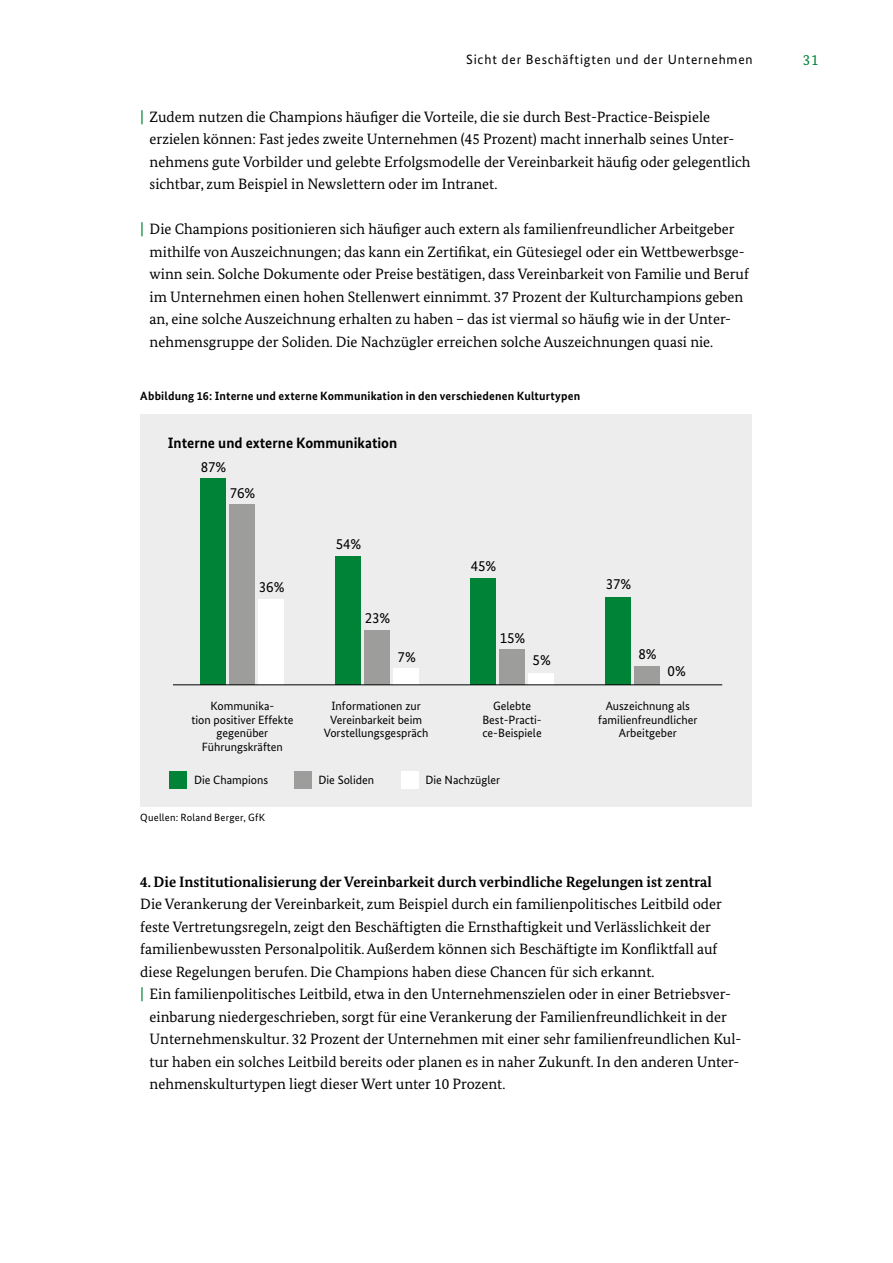
<style>
.page{position:relative;width:893px;height:1263px;background:#fff}
.page>*{position:absolute;margin:0;border:0;box-sizing:border-box;transform-origin:0 0}
.Fließtext{font:15px/22.5px "Bundes Serif";color:#000}
.Fließtext-2{font:700 15px "Bundes Serif";color:#000}
.t1{font:15px "Bundes Sans";color:#000}
.t2{font:700 15px "Bundes Sans";color:#000}
.t3{font:15px "Bundes Serif";color:#008237}
.t4{font:13.5px "Bundes Sans";letter-spacing:.06em;color:#000}
.t5{font:12px/13.5px "Bundes Sans";color:#000;text-align:center}
.t6{font:700 12px "Bundes Sans";letter-spacing:.015em;color:#000}
.t7{font:10.5px "Bundes Sans";letter-spacing:.02em;color:#000}
.s1{font-family:"Arial";color:#008237}
</style>
<div class="page">
<div style="left:140px;top:414px;width:612px;height:392px;background:#ededed"></div>
<div style="left:169px;top:771px;width:17px;height:17px;background:#008237"></div>
<div style="left:294px;top:771px;width:17px;height:17px;background:#9d9d9c"></div>
<div style="left:401px;top:771px;width:17px;height:17px;background:#fff"></div>
<div style="left:200px;top:478px;width:25px;height:207px;background:#008237"></div>
<div style="left:229px;top:505px;width:26px;height:180px;background:#9d9d9c"></div>
<div style="left:258px;top:600px;width:26px;height:85px;background:#fff"></div>
<div style="left:605px;top:597px;width:25px;height:88px;background:#008237"></div>
<div style="left:634px;top:666px;width:26px;height:19px;background:#9d9d9c"></div>
<div style="left:470px;top:578px;width:25px;height:107px;background:#008237"></div>
<div style="left:499px;top:649px;width:26px;height:36px;background:#9d9d9c"></div>
<div style="left:528px;top:673px;width:26px;height:12px;background:#fff"></div>
<div style="left:335px;top:557px;width:25px;height:128px;background:#008237"></div>
<div style="left:364px;top:630px;width:26px;height:55px;background:#9d9d9c"></div>
<div style="left:393px;top:668px;width:26px;height:17px;background:#fff"></div>
<hr style="left:173px;top:684px;width:549px;height:1px;background:#000">
<p class="t4" style="left:466px;top:51px;width:288px">Sicht der Beschäftigten und der Unternehmen</p>
<p class="Fließtext" style="left:150px;top:105px;width:602px;text-indent:-9px"><span class="s1">|</span> Zudem nutzen die Champions häufiger die Vorteile, die sie durch Best-Practice-Beispiele erzielen können: Fast jedes zweite Unternehmen (45 Prozent) macht innerhalb seines Unter&shy;nehmens gute Vorbilder und gelebte Erfolgsmodelle der Vereinbarkeit häufig oder gelegentlich sichtbar, zum Beispiel in Newslettern oder im Intranet.</p>
<p class="Fließtext" style="left:150px;top:217px;width:601px;text-indent:-9px"><span class="s1">|</span> Die Champions positionieren sich häufiger auch extern als familienfreundlicher Arbeitgeber mithilfe von Auszeichnungen; das kann ein Zertifikat, ein Gütesiegel oder ein Wettbewerbsge&shy;winn sein. Solche Dokumente oder Preise bestätigen, dass Vereinbarkeit von Familie und Beruf im Unternehmen einen hohen Stellenwert einnimmt. 37 Prozent der Kulturchampions geben an, eine solche Auszeichnung erhalten zu haben – das ist viermal so häufig wie in der Unter&shy;nehmensgruppe der Soliden. Die Nachzügler erreichen solche Auszeichnungen quasi nie.</p>
<p class="t6" style="left:140px;top:388px;width:441px">Abbildung 16: Interne und externe Kommunikation in den verschiedenen Kulturtypen</p>
<p class="t2" style="left:168px;top:434px;width:231px">Interne und externe Kommunikation</p>
<p class="t1" style="left:201px;top:458px;width:27px">87%</p>
<p class="t1" style="left:230px;top:484px;width:27px">76%</p>
<p class="t1" style="left:259px;top:578px;width:27px">36%</p>
<p class="t5" style="left:191px;top:699px;width:103px">Kommunika-<br>tion positiver Effekte gegenüber<br>Führungskräften</p>
<p class="t1" style="left:336px;top:535px;width:27px">54%</p>
<p class="t1" style="left:365px;top:609px;width:27px">23%</p>
<p class="t1" style="left:398px;top:647px;width:20px">7%</p>
<p class="t5" style="left:324px;top:699px;width:106px">Informationen zur<br>Vereinbarkeit beim<br>Vorstellungsgespräch</p>
<p class="t1" style="left:471px;top:557px;width:27px">45%</p>
<p class="t1" style="left:500px;top:628px;width:27px">15%</p>
<p class="t1" style="left:533px;top:651px;width:20px">5%</p>
<p class="t5" style="left:482px;top:699px;width:61px">Gelebte<br>Best-Practi&shy;ce-Beispiele</p>
<p class="t5" style="left:194px;top:773px;width:76px">Die Champions</p>
<p class="t5" style="left:318px;top:773px;width:57px">Die Soliden</p>
<p class="t5" style="left:425px;top:773px;width:76px">Die Nachzügler</p>
<p class="t7" style="left:140px;top:811px;width:126px">Quellen: Roland Berger, GfK</p>
<p class="t1" style="left:606px;top:574px;width:27px">37%</p>
<p class="t1" style="left:638px;top:645px;width:20px">8%</p>
<p class="t1" style="left:668px;top:662px;width:20px">0%</p>
<p class="t5" style="left:598px;top:699px;width:101px">Auszeichnung als familienfreundlicher<br>Arbeitgeber</p>
<p class="Fließtext-2" style="left:140px;top:872px;width:573px">4. Die Institutionalisierung der Vereinbarkeit durch verbindliche Regelungen ist zentral</p>
<p class="Fließtext" style="left:140px;top:892px;width:583px">Die Verankerung der Vereinbarkeit, zum Beispiel durch ein familienpolitisches Leitbild oder feste Vertretungsregeln, zeigt den Beschäftigten die Ernsthaftigkeit und Verlässlichkeit der familienbewussten Personalpolitik. Außerdem können sich Beschäftigte im Konfliktfall auf diese Regelungen berufen. Die Champions haben diese Chancen für sich erkannt.</p>
<p class="Fließtext" style="left:150px;top:982px;width:593px;text-indent:-9px"><span class="s1">|</span> Ein familienpolitisches Leitbild, etwa in den Unternehmenszielen oder in einer Betriebsver&shy;einbarung niedergeschrieben, sorgt für eine Verankerung der Familienfreundlichkeit in der Unternehmenskultur. 32 Prozent der Unternehmen mit einer sehr familienfreundlichen Kul&shy;tur haben ein solches Leitbild bereits oder planen es in naher Zukunft. In den anderen Unter&shy;nehmenskulturtypen liegt dieser Wert unter 10 Prozent.</p>
<p class="t3" style="left:803px;top:50px;width:17px">31</p>
</div>
